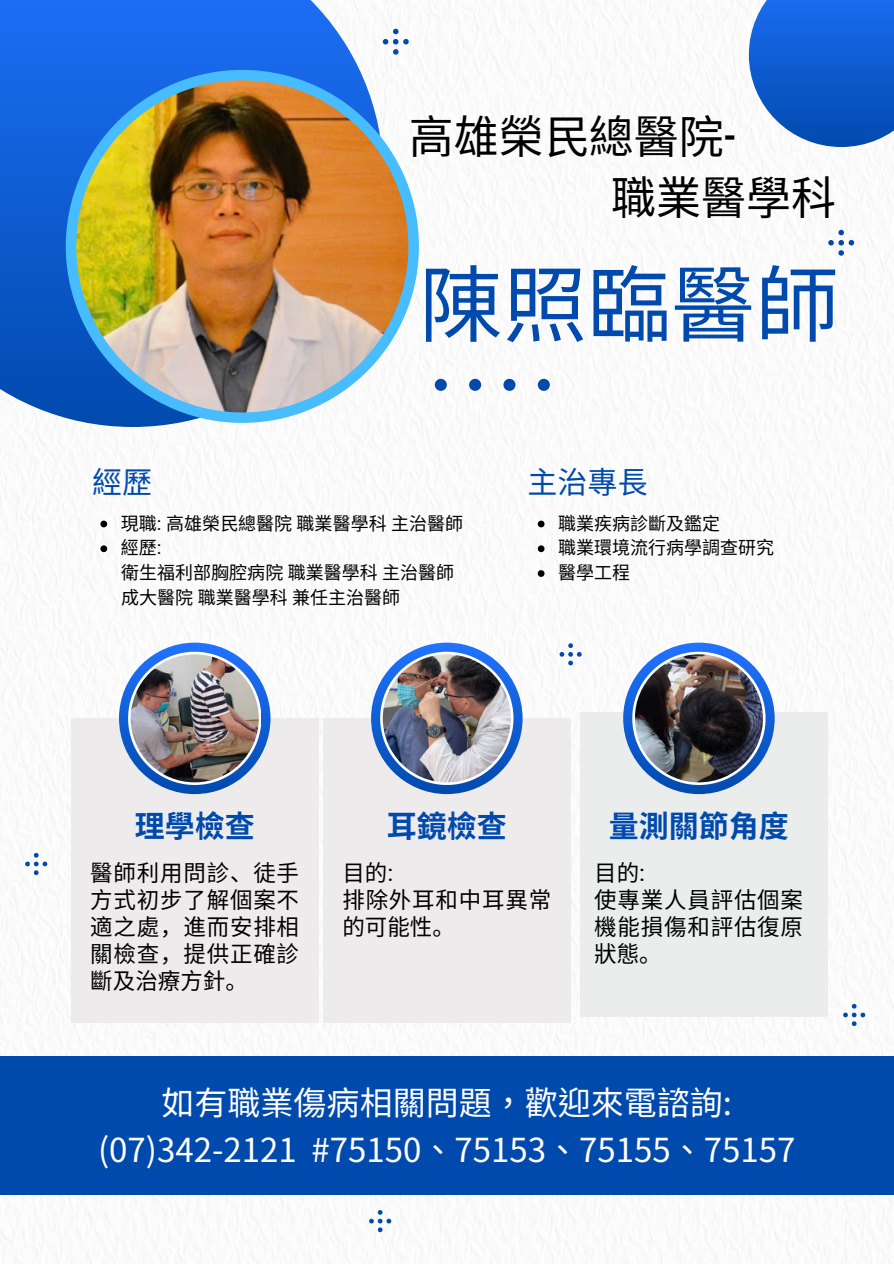
<style>
.page{position:relative;width:894px;height:1264px;background:#fff}
.page>*{position:absolute;margin:0;border:0;box-sizing:border-box;transform-origin:0 0}
.t1{font:84px "Noto Sans CJ Ksc";color:#004aad}
.t2{font:45px/61.8px "Noto Sans CJ Ksc";color:#000}
.t3{font:33px/46.2px "Noto Sans TC";color:#fff;text-align:center}
.t4{font:700 30px "Noto Sans CJ Ksc";color:#004aad}
.t5{font:30px "Noto Sans CJ Ksc";color:#004aad}
.t6{font:22.5px/27px "Noto Sans CJ Ksc";letter-spacing:.035em;color:#000}
.t7{font:18px "Noto Sans CJ Ksc";color:#000}
.s1{font-family:"Bebas Neue Cyrillic"}
.s2{font-family:"Canva Sans"}
</style>
<div class="page">
<img style="left:0;top:0;width:893px;height:1263px">
<svg style="left:0;top:0;width:383px;height:427px;background:#2c72e0"></svg>
<svg style="left:66px;top:70px;width:353px;height:353px"></svg>
<img style="left:76px;top:80px;width:332px;height:332px;border-radius:50%">
<svg style="left:748px;top:0;width:145px;height:147px;background:#2d70d6"></svg>
<div style="left:434px;top:379px;width:12px;height:12px;background:#004aad;border-radius:50%"></div>
<div style="left:71px;top:718px;width:247px;height:304px;background:#edebeb"></div>
<svg style="left:119px;top:642px;width:151px;height:152px;background:#1964d6"></svg>
<div style="left:323px;top:718px;width:247px;height:304px;background:#edebeb"></div>
<svg style="left:371px;top:642px;width:151px;height:152px;background:#1a65d6"></svg>
<div style="left:580px;top:712px;width:248px;height:304px;background:#ebeded"></div>
<svg style="left:623px;top:642px;width:151px;height:152px;background:#1b65d6"></svg>
<div style="left:0;top:1056px;width:893px;height:138px;background:#004aad"></div>
<div style="left:469px;top:379px;width:12px;height:12px;background:#004aad;border-radius:50%"></div>
<div style="left:503px;top:379px;width:12px;height:12px;background:#004aad;border-radius:50%"></div>
<div style="left:537px;top:379px;width:12px;height:12px;background:#004aad;border-radius:50%"></div>
<svg style="left:380px;top:651px;width:133px;height:133px"></svg>
<svg style="left:128px;top:651px;width:133px;height:133px"></svg>
<svg style="left:632px;top:651px;width:133px;height:133px"></svg>
<img style="left:131px;top:654px;width:128px;height:128px;border-radius:50%">
<img style="left:634px;top:654px;width:128px;height:128px;border-radius:50%">
<img style="left:382px;top:654px;width:128px;height:128px;border-radius:50%">
<svg style="left:382px;top:29px;width:26px;height:26px"></svg>
<svg style="left:828px;top:230px;width:25px;height:26px"></svg>
<svg style="left:559px;top:643px;width:22px;height:22px"></svg>
<svg style="left:25px;top:852px;width:22px;height:23px"></svg>
<svg style="left:842px;top:1003px;width:23px;height:23px"></svg>
<svg style="left:369px;top:1209px;width:22px;height:23px"></svg>
<svg style="left:100px;top:520px;width:7px;height:7px"></svg>
<svg style="left:100px;top:545px;width:7px;height:7px"></svg>
<svg style="left:537px;top:520px;width:7px;height:7px"></svg>
<svg style="left:537px;top:545px;width:7px;height:7px"></svg>
<svg style="left:537px;top:570px;width:7px;height:7px"></svg>
<h1 class="t2" style="left:611px;top:103px;width:226px;text-indent:-202px">高雄榮民總醫院<span class="s1">-<br></span>職業醫學科</h1>
<p class="t1" style="left:419px;top:238px;width:421px">陳照臨醫師</p>
<p class="t5" style="left:92px;top:458px;width:61px">經歷</p>
<p class="t5" style="left:527px;top:458px;width:119px">主治專長</p>
<p class="t7" style="left:121px;top:508px;width:343px">現職<span class="s2">:</span> 高雄榮民總醫院職業醫學科主治醫師</p>
<h4 class="t7" style="left:121px;top:533px;width:42px">經歷<span class="s2">:</span></h4>
<p class="t7" style="left:121px;top:558px;width:334px">衛生福利部胸腔病院職業醫學科主治醫師</p>
<p class="t7" style="left:121px;top:583px;width:280px">成大醫院職業醫學科兼任主治醫師</p>
<p class="t7" style="left:558px;top:508px;width:163px">職業疾病診斷及鑑定</p>
<p class="t7" style="left:558px;top:533px;width:217px">職業環境流行病學調查研究</p>
<p class="t7" style="left:558px;top:558px;width:73px">醫學工程</p>
<h4 class="t4" style="left:135px;top:802px;width:121px">理學檢查</h4>
<p class="t6" style="left:90px;top:858px;width:210px;text-align:justify">醫師利用問診、徒手方式初步了解個案不適之處，進而安排相關檢查，提供正確診斷及治療方針。</p>
<p class="t4" style="left:386px;top:802px;width:121px">耳鏡檢查</p>
<h3 class="t6" style="left:342px;top:858px;width:210px">目的<span class="s2">:<br></span>排除外耳和中耳異常的可能性。</h3>
<h6 class="t4" style="left:608px;top:802px;width:181px">量測關節角度</h6>
<p class="t6" style="left:594px;top:858px;width:210px">目的<span class="s2">:<br></span>使專業人員評估個案機能損傷和評估復原狀態。</p>
<p class="t3" style="left:98px;top:1077px;width:698px">如有職業傷病相關問題，歡迎來電諮詢: (07)342-2121 #75150、75153、75155、75157</p>
</div>
